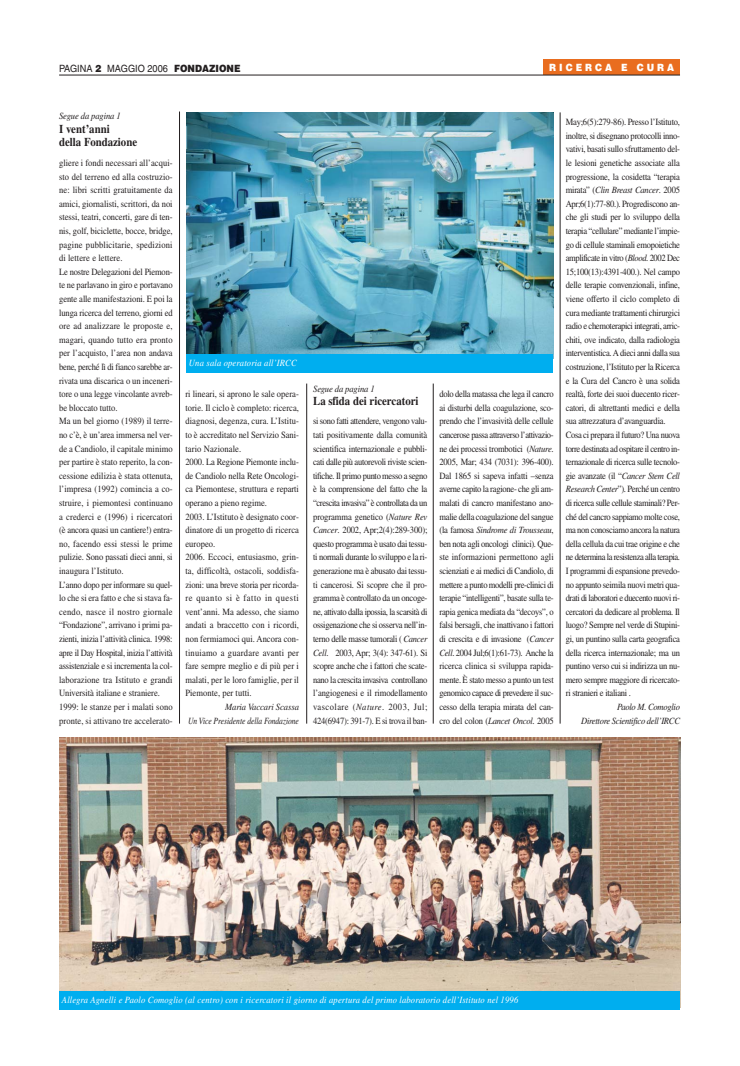
<style>
.page{position:relative;width:740px;height:1066px;background:#fff}
.page>*{position:absolute;margin:0;border:0;box-sizing:border-box;transform-origin:0 0}
.t1{font:700 12px/13.5px "Times";color:#231f20;scale:.9 1}
.t2{font:10px "Helvetica";color:#231f20;scale:.92 1}
.t3{font:900 10px "Helvetica";letter-spacing:.335em;color:#fff;scale:.9 1}
.t4{font:9.5px/13.6px "Times";letter-spacing:-.015em;color:#231f20;text-align:justify;scale:.9 1}
.t5{font:9.5px/13.6px "Times";letter-spacing:.005em;color:#231f20;scale:.9 1}
.t6{font:italic 9.5px "Times";letter-spacing:.02em;color:#fff;scale:.9 1}
.t7{font:italic 9.5px/13.6px "Times";letter-spacing:-.01em;color:#231f20;text-align:right;scale:.9 1}
.t8{font:italic 9.5px/13.6px "Times";letter-spacing:-.03em;color:#231f20;text-align:right;scale:.9 1}
.s1{font-weight:900}
.s2{font-style:italic}
</style>
<div class="page">
<div style="left:543px;top:60px;width:137px;height:14px;background:#e96d1f"></div>
<div style="left:543px;top:63px;width:137px;height:12px;background:#e96d1f"></div>
<hr style="left:59px;top:75px;width:621px;height:1px;background:#231f20">
<hr style="left:560px;top:112px;width:1px;height:612px;background:#231f20">
<img style="left:59px;top:737px;width:621px;height:254px">
<div style="left:59px;top:991px;width:621px;height:19px;background:#00aeef"></div>
<hr style="left:179px;top:112px;width:1px;height:612px;background:#231f20">
<hr style="left:306px;top:384px;width:1px;height:340px;background:#231f20">
<hr style="left:433px;top:384px;width:1px;height:340px;background:#231f20">
<img style="left:186px;top:112px;width:367px;height:242px">
<div style="left:186px;top:354px;width:367px;height:19px;background:#00aeef"></div>
<p class="t2" style="left:59px;top:65px;width:199px">PAGINA <span class="s1">2</span> MAGGIO 2006 <span class="s1">FONDAZIONE</span></p>
<p class="t3" style="left:549px;top:64px;width:140px">RICERCA E CURA</p>
<p class="t7" style="left:59px;top:110px;width:70px">Segue da pagina 1</p>
<p class="t1" style="left:59px;top:123px;width:88px">I vent’anni<br>della Fondazione</p>
<p class="t4" style="left:59px;top:157px;width:128px;text-align:left">gliere i fondi necessari all’acqui&shy;sto del terreno ed alla costruzio&shy;ne: libri scritti gratuitamente da amici, giornalisti, scrittori, da noi stessi, teatri, concerti, gare di ten&shy;nis, golf, biciclette, bocce, bridge, pagine pubblicitarie, spedizioni di lettere e lettere.<br>Le nostre Delegazioni del Piemon&shy;te ne parlavano in giro e portavano gente alle manifestazioni. E poi la lunga ricerca del terreno, giorni ed ore ad analizzare le proposte e, magari, quando tutto era pronto per l’acquisto, l’area non andava bene, perché lì di fianco sarebbe ar&shy;rivata una discarica o un inceneri&shy;tore o una legge vincolante avreb&shy;be bloccato tutto.<br>Ma un bel giorno (1989) il terre&shy;no c’è, è un’area immersa nel ver&shy;de a Candiolo, il capitale minimo per partire è stato reperito, la con&shy;cessione edilizia è stata ottenuta, l’impresa (1992) comincia a co&shy;struire, i piemontesi continuano a crederci e (1996) i ricercatori (è ancora quasi un cantiere!) entra&shy;no, facendo essi stessi le prime pulizie. Sono passati dieci anni, si inaugura l’Istituto.<br>L’anno dopo per informare su quel&shy;lo che si era fatto e che si stava fa&shy;cendo, nasce il nostro giornale “Fondazione”, arrivano i primi pa&shy;zienti, inizia l’attività clinica. 1998: apre il Day Hospital, inizia l’attività assistenziale e si incrementa la col&shy;laborazione tra Istituto e grandi Università italiane e straniere.<br>1999: le stanze per i malati sono pronte, si attivano tre accelerato-</p>
<p class="t6" style="left:189px;top:359px;width:121px">Una sala operatoria all’IRCC</p>
<p class="t5" style="left:185px;top:388px;width:128px">ri lineari, si aprono le sale opera&shy;torie. Il ciclo è completo: ricerca, diagnosi, degenza, cura. L’Istitu&shy;to è accreditato nel Servizio Sani&shy;tario Nazionale.<br>2000. La Regione Piemonte inclu&shy;de Candiolo nella Rete Oncologi&shy;ca Piemontese, struttura e reparti operano a pieno regime.<br>2003. L’Istituto è designato coor&shy;dinatore di un progetto di ricerca europeo.<br>2006. Eccoci, entusiasmo, grin&shy;ta, difficoltà, ostacoli, soddisfa&shy;zioni: una breve storia per ricorda&shy;re quanto si è fatto in questi vent’anni. Ma adesso, che siamo andati a braccetto con i ricordi, non fermiamoci qui. Ancora con&shy;tinuiamo a guardare avanti per fare sempre meglio e di più per i malati, per le loro famiglie, per il<br>Piemonte, per tutti.</p>
<p class="t7" style="left:188px;top:701px;width:125px">Maria Vaccari Scassa<br>Un Vice Presidente della Fondazione</p>
<p class="t7" style="left:313px;top:383px;width:70px">Segue da pagina 1</p>
<p class="t1" style="left:313px;top:396px;width:119px">La sfida dei ricercatori</p>
<p class="t4" style="left:313px;top:415px;width:128px">si sono fatti attendere, vengono valu&shy;tati positivamente dalla comunità scientifica internazionale e pubbli&shy;cati dalle più autorevoli riviste scien&shy;tifiche. Il primo punto messo a segno è la comprensione del fatto che la “crescita invasiva” è controllata da un programma genetico (<span class="s2">Nature Rev Cancer</span>. 2002, Apr;2(4):289-300); questo programma è usato dai tessu&shy;ti normali durante lo sviluppo e la ri&shy;generazione ma è abusato dai tessu&shy;ti cancerosi. Si scopre che il pro&shy;gramma è controllato da un oncoge&shy;ne, attivato dalla ipossia, la scarsità di ossigenazione che si osserva nell’in&shy;terno delle masse tumorali ( <span class="s2">Cancer Cell</span>. 2003, Apr; 3(4): 347-61). Si scopre anche che i fattori che scate&shy;nano la crescita invasiva controllano l’angiogenesi e il rimodellamento vascolare (<span class="s2">Nature</span>. 2003, Jul; 424(6947): 391-7). E si trova il ban-</p>
<p class="t4" style="left:439px;top:388px;width:128px">dolo della matassa che lega il cancro ai disturbi della coagulazione, sco&shy;prendo che l’invasività delle cellule cancerose passa attraverso l’attivazio&shy;ne dei processi trombotici (<span class="s2">Nature</span>.<br>2005, Mar; 434 (7031): 396-400).<br>Dal 1865 si sapeva infatti –senza averne capito la ragione- che gli am&shy;malati di cancro manifestano ano&shy;malie della coagulazione del sangue (la famosa <span class="s2">Sindrome di Trousseau</span>, ben nota agli oncologi clinici). Que&shy;ste informazioni permettono agli scienziati e ai medici di Candiolo, di mettere a punto modelli pre-clinici di terapie “intelligenti”, basate sulla te&shy;rapia genica mediata da “decoys”, o falsi bersagli, che inattivano i fattori di crescita e di invasione (<span class="s2">Cancer Cell</span>. 2004 Jul;6(1):61-73). Anche la ricerca clinica si sviluppa rapida&shy;mente. È stato messo a punto un test genomico capace di prevedere il suc&shy;cesso della terapia mirata del can&shy;cro del colon (<span class="s2">Lancet Oncol</span>. 2005</p>
<p class="t4" style="left:566px;top:116px;width:128px;text-align:left">May;6(5):279-86). Presso l’Istituto, inoltre, si disegnano protocolli inno&shy;vativi, basati sullo sfruttamento del&shy;le lesioni genetiche associate alla progressione, la cosidetta “terapia mirata” (<span class="s2">Clin Breast Cancer</span>. 2005<br>Apr;6(1):77-80.). Progrediscono an&shy;che gli studi per lo sviluppo della terapia “cellulare” mediante l’impie&shy;go di cellule staminali emopoietiche amplificate in vitro (<span class="s2">Blood</span>. 2002 Dec 15;100(13):4391-400.). Nel campo delle terapie convenzionali, infine, viene offerto il ciclo completo di cura mediante trattamenti chirurgici radio e chemoterapici integrati, arric&shy;chiti, ove indicato, dalla radiologia interventistica. A dieci anni dalla sua costruzione, l’Istituto per la Ricerca e la Cura del Cancro è una solida realtà, forte dei suoi duecento ricer&shy;catori, di altrettanti medici e della sua attrezzatura d’avanguardia.<br>Cosa ci prepara il futuro? Una nuova torre destinata ad ospitare il centro in&shy;ternazionale di ricerca sulle tecnolo&shy;gie avanzate (il “<span class="s2">Cancer Stem Cell Research Center</span>”). Perché un centro di ricerca sulle cellule staminali? Per&shy;ché del cancro sappiamo molte cose, ma non conosciamo ancora la natura della cellula da cui trae origine e che ne determina la resistenza alla terapia.<br>I programmi di espansione prevedo&shy;no appunto seimila nuovi metri qua&shy;drati di laboratori e duecento nuovi ri&shy;cercatori da dedicare al problema. Il luogo? Sempre nel verde di Stupini&shy;gi, un puntino sulla carta geografica della ricerca internazionale; ma un puntino verso cui si indirizza un nu&shy;mero sempre maggiore di ricercato&shy;ri stranieri e italiani .</p>
<p class="t8" style="left:581px;top:701px;width:111px">Paolo M. Comoglio<br>Direttore Scientifico dell’IRCC</p>
<p class="t6" style="left:62px;top:996px;width:508px">Allegra Agnelli e Paolo Comoglio (al centro) con i ricercatori il giorno di apertura del primo laboratorio dell’Istituto nel 1996</p>
</div>
